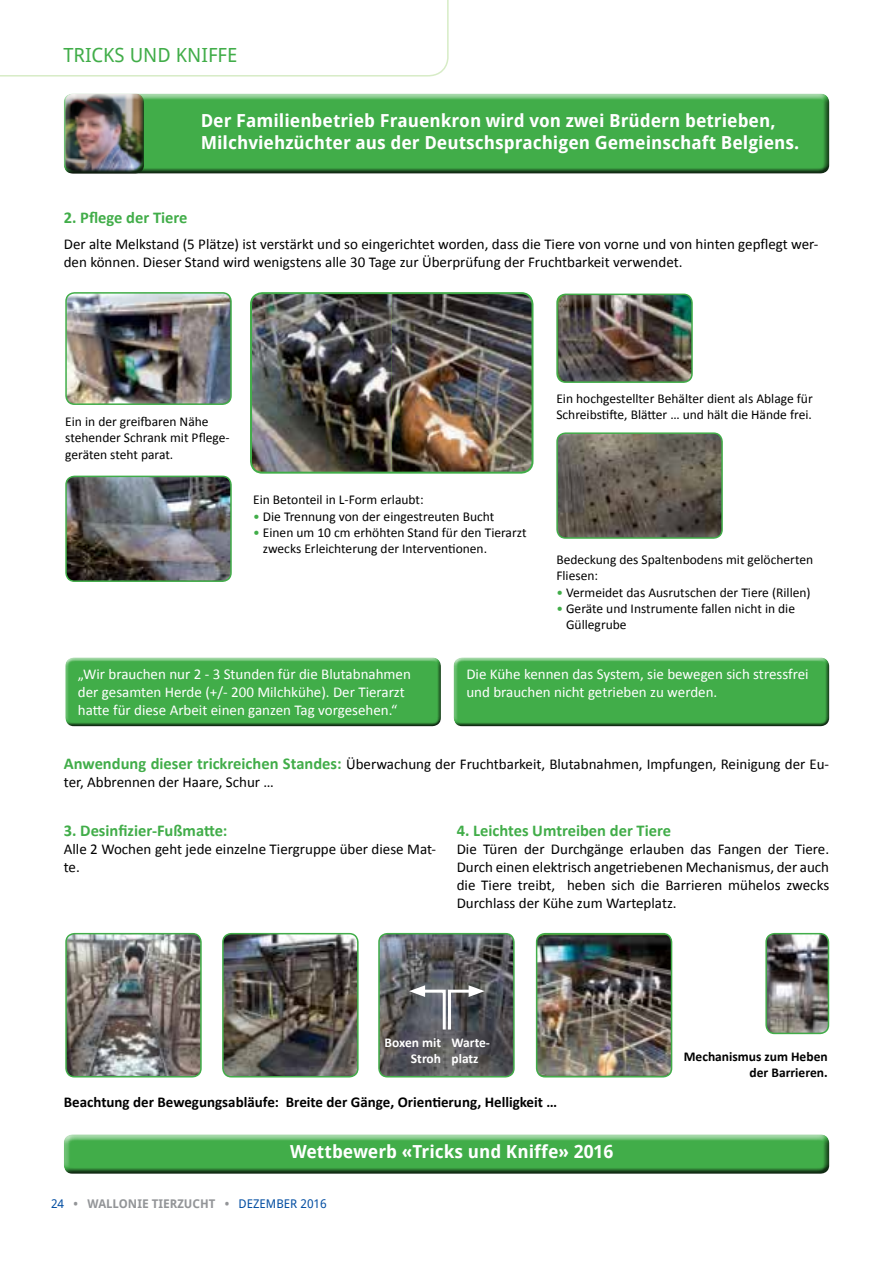
<style>
.page{position:relative;width:893px;height:1263px;background:#fff}
.page>*{position:absolute;margin:0;border:0;box-sizing:border-box;transform-origin:0 0}
.t1{font:19.5px "Droid Sans";color:#41ad49}
.t2{font:700 18px/21.6px "Droid Sans";color:#fff}
.t3{font:700 16.5px "Calibri";color:#41ad49}
.t4{font:15px/18px "Calibri";color:#000}
.t5{font:15px/18px "Calibri";color:#fff}
.t6{font:700 15px "Calibri";color:#000}
.t7{font:13.5px/16.2px "Calibri";color:#000}
.t8{font:700 13.5px/16.2px "Calibri";color:#000;text-align:right}
.t9{font:700 13.5px/16.2px "Calibri";color:#fff;text-align:right}
.t10{font:700 12px "Droid Sans";color:#939598}
.s1{color:#41ad49}
.s2{font-weight:700;font-size:16.5px;color:#41ad49}
.s3{font-weight:400;color:#034ea2}
</style>
<div class="page">
<div style="left:62px;top:92px;width:768px;height:78px;background:#fff;opacity:.75"></div>
<div style="left:62px;top:95px;width:768px;height:79px;background:#000;opacity:.75"></div>
<div style="left:452px;top:656px;width:378px;height:68px;background:#fff;opacity:.75"></div>
<div style="left:452px;top:659px;width:378px;height:67px;background:#000;opacity:.75"></div>
<div style="left:63px;top:656px;width:378px;height:68px;background:#fff;opacity:.75"></div>
<div style="left:63px;top:659px;width:378px;height:67px;background:#000;opacity:.75"></div>
<div style="left:62px;top:1132px;width:768px;height:38px;background:#fff;opacity:.75"></div>
<div style="left:62px;top:1135px;width:768px;height:39px;background:#000;opacity:.75"></div>
<img style="left:251px;top:293px;width:281px;height:178px">
<div style="left:250px;top:292px;width:283px;height:182px;border:2px solid #41ad49;border-radius:11px"></div>
<img style="left:68px;top:295px;width:161px;height:109px">
<div style="left:65px;top:292px;width:167px;height:113px;border:2px solid #41ad49;border-radius:9px"></div>
<img style="left:66px;top:476px;width:165px;height:105px">
<div style="left:65px;top:476px;width:167px;height:106px;border:2px solid #41ad49;border-radius:9px"></div>
<img style="left:379px;top:934px;width:135px;height:143px">
<div style="left:378px;top:933px;width:137px;height:144px;border:2px solid #41ad49;border-radius:9px"></div>
<img style="left:223px;top:934px;width:135px;height:143px">
<div style="left:222px;top:933px;width:137px;height:144px;border:2px solid #41ad49;border-radius:9px"></div>
<img style="left:768px;top:934px;width:60px;height:99px">
<div style="left:765px;top:933px;width:64px;height:101px;border:2px solid #41ad49;border-radius:9px"></div>
<img style="left:66px;top:934px;width:135px;height:143px">
<div style="left:65px;top:933px;width:137px;height:144px;border:2px solid #41ad49;border-radius:9px"></div>
<img style="left:537px;top:934px;width:135px;height:143px">
<div style="left:536px;top:933px;width:136px;height:144px;border:2px solid #41ad49;border-radius:9px"></div>
<img style="left:557px;top:294px;width:135px;height:86px">
<div style="left:556px;top:294px;width:137px;height:89px;border:2px solid #41ad49;border-radius:9px"></div>
<img style="left:559px;top:435px;width:161px;height:101px">
<div style="left:556px;top:432px;width:167px;height:107px;border:2px solid #41ad49;border-radius:9px"></div>
<div style="left:64px;top:92px;width:81px;height:78px;background:#fff;opacity:.75"></div>
<div style="left:64px;top:95px;width:81px;height:79px;background:#000;opacity:.75"></div>
<svg style="left:409px;top:985px;width:76px;height:47px;background:#6c6e73"></svg>
<svg style="left:0;top:0;width:449px;height:77px"></svg>
<h1 class="t1" style="left:63px;top:41px;width:148px">TRICKS U ND KNIFFE</h1>
<p class="t2" style="left:201px;top:110px;width:600px">Der Familienbetrieb Frauenkron wird von zwei Brüdern betrieben,<br>Milchviehzüchter aus der Deutschsprachigen Gemeinschaft Belgiens.</p>
<p class="t3" style="left:64px;top:207px;width:125px">2. Pflege der Tiere</p>
<p class="t4" style="left:64px;top:234px;width:756px">Der alte Melkstand (5 Plätze) ist verstärkt und so eingerichtet worden, dass die Tiere von vorne und von hinten gepflegt wer&shy;den können. Dieser Stand wird wenigstens alle 30 Tage zur Überprüfung der Fruchtbarkeit verwendet.</p>
<p class="t7" style="left:65px;top:413px;width:166px">Ein in der greifbaren Nähe stehender Schrank mit Pflege&shy;geräten steht parat.</p>
<p class="t7" style="left:253px;top:491px;width:172px">Ein Betonteil in L-Form erlaubt:</p>
<p class="t7" style="left:253px;top:507px;width:243px"><span class="s1">•</span> Die Trennung von der eingestreuten Bucht</p>
<p class="t7" style="left:263px;top:523px;width:265px;text-indent:-10px"><span class="s1">•</span> Einen um 10 cm erhöhten Stand für den Tierarzt zwecks Erleichterung der Interventionen.</p>
<p class="t7" style="left:556px;top:390px;width:258px">Ein hochgestellter Behälter dient als Ablage für<br>Schreibstifte, Blätter … und hält die Hände frei.</p>
<p class="t7" style="left:556px;top:551px;width:258px">Bedeckung des Spaltenbodens mit gelöcherten<br>Fliesen:</p>
<p class="t7" style="left:556px;top:583px;width:256px"><span class="s1">•</span> Vermeidet das Ausrutschen der Tiere (Rillen)</p>
<p class="t7" style="left:566px;top:600px;width:230px;text-indent:-10px"><span class="s1">•</span> Geräte und Instrumente fallen nicht in die<br>Güllegrube</p>
<p class="t5" style="left:78px;top:664px;width:334px">„Wir brauchen nur 2 - 3 Stunden für die Blutabnahmen der gesamten Herde (+/- 200 Milchkühe). Der Tierarzt hatte für diese Arbeit einen ganzen Tag vorgesehen.“</p>
<p class="t5" style="left:466px;top:664px;width:344px">Die Kühe kennen das System, sie bewegen sich stressfrei und brauchen nicht getrieben zu werden.</p>
<p class="t4" style="left:64px;top:755px;width:767px"><span class="s2">Anwendung dieser trickreichen Standes:</span> Überwachung der Fruchtbarkeit, Blutabnahmen, Impfungen, Reinigung der Eu&shy;ter, Abbrennen der Haare, Schur …</p>
<p class="t3" style="left:64px;top:820px;width:165px">3. Desinfizier-Fußmatte:</p>
<p class="t4" style="left:64px;top:840px;width:374px">Alle 2 Wochen geht jede einzelne Tiergruppe über diese Mat&shy;te.</p>
<p class="t3" style="left:457px;top:820px;width:216px">4. Leichtes Umtreiben der Tiere</p>
<p class="t4" style="left:457px;top:840px;width:374px;text-align:justify">Die Türen der Durchgänge erlauben das Fangen der Tiere.<br>Durch einen elektrisch angetriebenen Mechanismus, der auch die Tiere treibt, heben sich die Barrieren mühelos zwecks Durchlass der Kühe zum Warteplatz.</p>
<p class="t9" style="left:385px;top:1033px;width:58px">Boxen mit<br>Stroh</p>
<p class="t9" style="left:451px;top:1033px;width:40px;text-align:left">Warte&shy;platz</p>
<p class="t6" style="left:64px;top:1092px;width:495px">Beachtung der Bewegungsabläufe: Breite der Gänge, Orientierung, Helligkeit …</p>
<p class="t2" style="left:290px;top:1140px;width:325px">Wettbewerb «Tricks und Kniffe» 2016</p>
<p class="t10" style="left:51px;top:1195px;width:277px"><span class="s3">24</span> • wallonie TIERZUCHT • <span class="s3">DEZEMBER 2016</span></p>
<p class="t8" style="left:684px;top:1048px;width:145px">Mechanismus zum Heben der Barrieren.</p>
</div>
